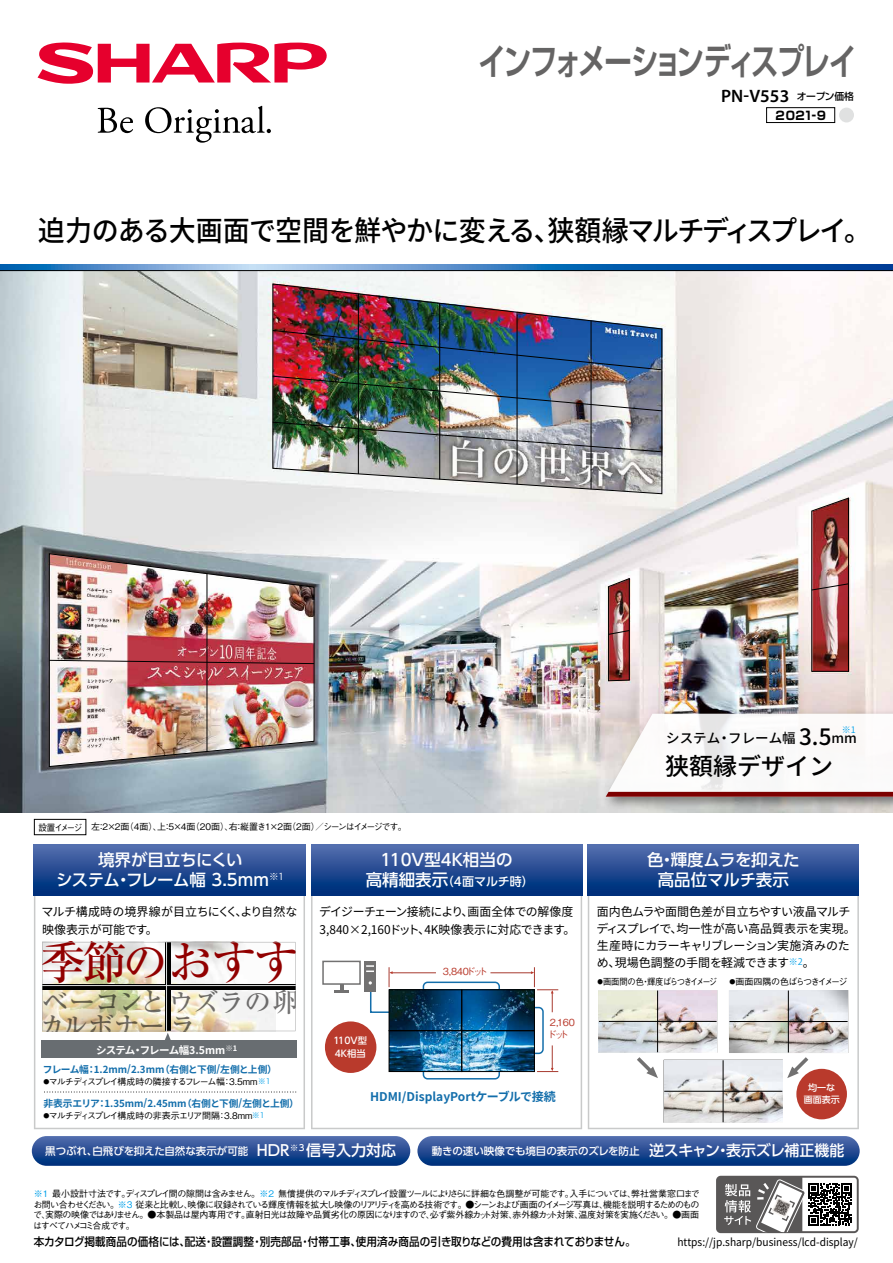
<style>
.page{position:relative;width:893px;height:1263px;background:#fff}
.page>*{position:absolute;margin:0;border:0;box-sizing:border-box;transform-origin:0 0}
.t1{font:500 45.3px "Ryumin Pro";letter-spacing:-.055em;color:#910000}
.t2{font:700 36px "Shin Go Pro De";letter-spacing:-.065em;color:#656464;scale:.76 1}
.t3{font:500 28.5px "Source Han Sans JP";letter-spacing:-.04em;color:#000;scale:.95 1}
.t4{font:500 27px/23.7px "Ryumin Pro";letter-spacing:-.045em;color:#727171}
.t5{font:500 24px "Source Han Sans";color:#000}
.t6{font:600 18px "Myriad Pro";letter-spacing:.005em;color:#000}
.t7{font:500 16.5px/19.8px "UD Shin Go Pro";letter-spacing:-.01em;color:#fff;text-align:center}
.t8{font:500 15px "UD Shin Go Pro";color:#fff}
.t9{font:500 13.5px "Source Han Sans";color:#000}
.t10{font:12px/17px "Source Han Sans JP";letter-spacing:-.02em;color:#000}
.t11{font:12px "Source Sans Pro";color:#000;scale:.95 1}
.t12{font:700 12px "Source Han Sans JP";color:#136eab}
.t13{font:500 12px "UD Shin Go Pro";letter-spacing:-.015em;color:#fff}
.t14{font:700 11.85px "Shin Go Pro";color:#000}
.t15{font:500 11.55px "Shin Go Pro";letter-spacing:.01em;color:#000;scale:.92 1}
.t16{font:500 10.5px "UD Shin Go Pro";letter-spacing:-.005em;color:#fff}
.t17{font:700 10.5px "Source Han Sans JP";letter-spacing:-.055em;color:#fff}
.t18{font:700 9.75px "Source Han Sans JP";color:#136eab}
.t19{font:500 9.75px/11.6px "Gothic BBB Pro";letter-spacing:-.245em;color:#b93a2c}
.t20{font:500 9.3px/12.9px "UD Shin Go Pro";color:#fff}
.t21{font:500 9px/10.8px "Gothic BBB Pro";letter-spacing:-.12em;color:#000;text-align:justify}
.t22{font:500 9px "Gothic BBB Pro";letter-spacing:-.12em;color:#000;scale:.94 1}
.t23{font:500 9px "Gothic BBB Pro";letter-spacing:-.08em;color:#000}
.t24{font:500 9px "Gothic BBB Pro";letter-spacing:-.15em;color:#000;scale:.92 1}
.t25{font:500 9px "Gothic BBB Pro";letter-spacing:-.15em;color:#000}
.t26{font:500 9px/12.3px "UD Shin Go Pro";color:#fff;text-align:center}
.t27{font:9px "Source Han Sans";color:#00a0e9}
.s1{font-family:"Shin Go Pro";font-weight:500;font-size:9.75px}
.s2{font-size:16.5px}
.s3{font-family:"Koz Go Pr 6 N"}
.s4{font-size:6px}
.s5{font-family:"Hira Kaku Std W3";font-weight:400;font-size:7.5px;color:#00a0e9}
.s6{font-size:22.5px}
.s7{font-size:15px}
.s8{color:#00a0e9}
</style>
<div class="page">
<img style="left:0;top:271px;width:893px;height:542px">
<img style="left:272px;top:284px;width:390px;height:210px">
<img style="left:272px;top:330px;width:390px;height:40px">
<img style="left:272px;top:376px;width:390px;height:35px">
<img style="left:272px;top:422px;width:390px;height:30px">
<hr style="left:358px;top:294px;width:1px;height:180px;background:#000">
<hr style="left:439px;top:303px;width:1px;height:176px;background:#000">
<hr style="left:517px;top:312px;width:1px;height:172px;background:#000">
<hr style="left:591px;top:321px;width:1px;height:168px;background:#000">
<img style="left:49px;top:553px;width:265px;height:214px">
<img style="left:811px;top:497px;width:38px;height:175px">
<img style="left:608px;top:578px;width:22px;height:103px">
<svg style="left:588px;top:895px;width:271px;height:234px"></svg>
<div style="left:588px;top:844px;width:271px;height:51px;background:linear-gradient(to bottom,#5870b0,#002a77)"></div>
<svg style="left:34px;top:895px;width:271px;height:234px"></svg>
<div style="left:34px;top:844px;width:271px;height:51px;background:linear-gradient(to bottom,#5870b0,#002a77)"></div>
<div style="left:34px;top:819px;width:52px;height:16px;border:1px solid #000"></div>
<svg style="left:0;top:264px;width:893px;height:6px;background:#4180c1"></svg>
<hr style="left:0;top:270px;width:893px;height:1px;background:#000">
<svg style="left:311px;top:895px;width:271px;height:234px"></svg>
<div style="left:311px;top:844px;width:271px;height:51px;background:linear-gradient(to bottom,#5870b0,#002a77)"></div>
<div style="left:42px;top:1041px;width:255px;height:17px;background:#686d71"></div>
<div style="left:32px;top:1136px;width:378px;height:30px;background:linear-gradient(to bottom,#556cad,#002f7b);border-radius:15px"></div>
<div style="left:417px;top:1136px;width:443px;height:30px;background:linear-gradient(to bottom,#556cad,#002f7b);border-radius:15px"></div>
<svg style="left:787px;top:1057px;width:21px;height:21px"></svg>
<svg style="left:637px;top:1057px;width:21px;height:21px"></svg>
<div style="left:796px;top:1069px;width:51px;height:50px;background:#b93a2c;border-radius:50%"></div>
<img style="left:597px;top:705px;width:296px;height:108px">
<svg style="left:606px;top:714px;width:287px;height:83px"></svg>
<svg style="left:98px;top:108px;width:35px;height:25px"></svg>
<svg style="left:145px;top:106px;width:126px;height:37px"></svg>
<svg style="left:38px;top:42px;width:289px;height:42px"></svg>
<div style="left:766px;top:107px;width:69px;height:16px;border:1px solid #000"></div>
<div style="left:839px;top:108px;width:15px;height:14px;background:#e0e1e1;border-radius:50%"></div>
<div style="left:717px;top:1177px;width:141px;height:55px;background:#595757;border-radius:4px"></div>
<div style="left:716px;top:1176px;width:143px;height:57px;border:2px solid #595757;border-radius:4px"></div>
<svg style="left:724px;top:1177px;width:134px;height:55px"></svg>
<h2 class="t2" style="left:478px;top:32px;width:499px">インフォメーションディスプレイ</h2>
<h3 class="t14" style="left:776px;top:106px;width:52px">2021-9</h3>
<h3 class="t6" style="left:721px;top:85px;width:134px">PN-V553 <span class="s1">オープン価格</span></h3>
<h3 class="t3" style="left:38px;top:214px;width:879px">迫力のある大画面で空間を鮮やかに変える、狭額縁マルチディスプレイ。</h3>
<p class="t22" style="left:38px;top:820px;width:393px">設置イメージ 左：2×２面（4面）、上：5×4面（20面）、右：縦置き1×2面（2面）／シーンはイメージです。</p>
<h3 class="t7" style="left:56px;top:849px;width:229px">境界が目立ちにくい<br>システム・フレーム幅 3.5mm<sup>※1</sup></h3>
<h3 class="t7" style="left:381px;top:849px;width:133px">110V型4K相当の</h3>
<h3 class="t13" style="left:366px;top:871px;width:169px"><span class="s2">高精細表示</span>（4 面マルチ時）</h3>
<h3 class="t10" style="left:41px;top:903px;width:258px;line-height:18px">マルチ構成時の境界線が目立ちにくく、より自然な映像表示が可能です。</h3>
<h3 class="t10" style="left:319px;top:903px;width:258px;line-height:18px">デイジーチェーン接続により、画面全体での解像度<br>3,840<span class="s3">×</span>2,160ドット、4K映像表示に対応できます。</h3>
<h1 class="t1" style="left:40px;top:926px;width:306px">季節のおすすめ</h1>
<h3 class="t4" style="left:39px;top:988px;width:299px">ベーコンとウズラの卵のカルボナーラ</h3>
<p class="t20" style="left:334px;top:1033px;width:35px">110V型<br>4K相当</p>
<p class="t17" style="left:96px;top:1044px;width:142px">システム・フレーム幅3.5mm<sup>※1</sup></p>
<p class="t19" style="left:443px;top:964px;width:47px">3,840ドット</p>
<p class="t19" style="left:547px;top:1015px;width:29px">2,160ドット</p>
<p class="t18" style="left:43px;top:1063px;width:235px">フレーム幅：1.2mm/2.3mm（右側と下側/左側と上側）</p>
<p class="t21" style="left:43px;top:1075px;width:229px"><span class="s4">●</span>マルチディスプレイ構成時の隣接するフレーム幅：3.5mm <span class="s5">※1</span></p>
<p class="t18" style="left:43px;top:1097px;width:257px">非表示エリア：1.35mm/2.45mm（右側と下側/左側と上側）</p>
<p class="t23" style="left:43px;top:1109px;width:223px"><span class="s4">●</span>マルチディスプレイ構成時の非表示エリア間隔：3.8mm<span class="s5">※1</span></p>
<h3 class="t12" style="left:370px;top:1090px;width:187px">HDMI/DisplayPortケーブルで接続</h3>
<p class="t27" style="left:842px;top:724px;width:15px">※1</p>
<h3 class="t9" style="left:666px;top:731px;width:192px">システム・フレーム幅 <span class="s6">3.5</span>mm</h3>
<h3 class="t5" style="left:665px;top:753px;width:169px">狭額縁デザイン</h3>
<h3 class="t7" style="left:647px;top:849px;width:154px">色・輝度ムラを抑えた高品位マルチ表示</h3>
<h3 class="t10" style="left:596px;top:903px;width:261px">面内色ムラや面間色差が目立ちやすい液晶マルチディスプレイで、均一性が高い高品質表示を実現。生産時にカラーキャリブレーション実施済みのため、現場色調整の手間を軽減できます<sup>※2</sup>。</h3>
<p class="t24" style="left:597px;top:975px;width:132px"><span class="s4">●</span>画面間の色・輝度ばらつきイメージ</p>
<p class="t25" style="left:729px;top:975px;width:119px"><span class="s4">●</span>画面四隅の色ばらつきイメージ</p>
<p class="t26" style="left:804px;top:1081px;width:37px">均一な画面表示</p>
<p class="t16" style="left:45px;top:1142px;width:205px">黒つぶれ、白飛びを抑えた自然な表示が可能</p>
<p class="t16" style="left:432px;top:1142px;width:414px">動きの速い映像でも境目の表示のズレを防止 <span class="s7">逆スキャン・表示ズレ補正機能</span></p>
<h3 class="t8" style="left:257px;top:1138px;width:141px">HDR<sup>※3</sup> 信号入力対応</h3>
<p class="t21" style="left:33px;top:1187px;width:668px"><span class="s8">※1</span> 最小設計寸法です。ディスプレイ間の隙間は含みません。<span class="s8">※2</span> 無償提供のマルチディスプレイ設置ツールによりさらに詳細な色調整が可能です。入手については、弊社営業窓口までお問い合わせください。<span class="s8">※3</span> 従来と比較し、映像に収録されている輝度情報を拡大し映像のリアリティを高める技術です。●シーンおよび画面のイメージ写真は、機能を説明するためのもので、実際の映像ではありません。●本製品は屋内専用です。直射日光は故障や品質劣化の原因になりますので、必ず紫外線カット対策、赤外線カット対策、温度対策を実施ください。●画面はすべてハメコミ合成です。</p>
<p class="t15" style="left:34px;top:1232px;width:656px">本カタログ掲載商品の価格には、配送・設置調整・別売部品・付帯工事、使用済み商品の引き取りなどの費用は含まれておりません。</p>
<h3 class="t11" style="left:677px;top:1234px;width:192px">https://jp.sharp/business/lcd-display/</h3>
</div>
